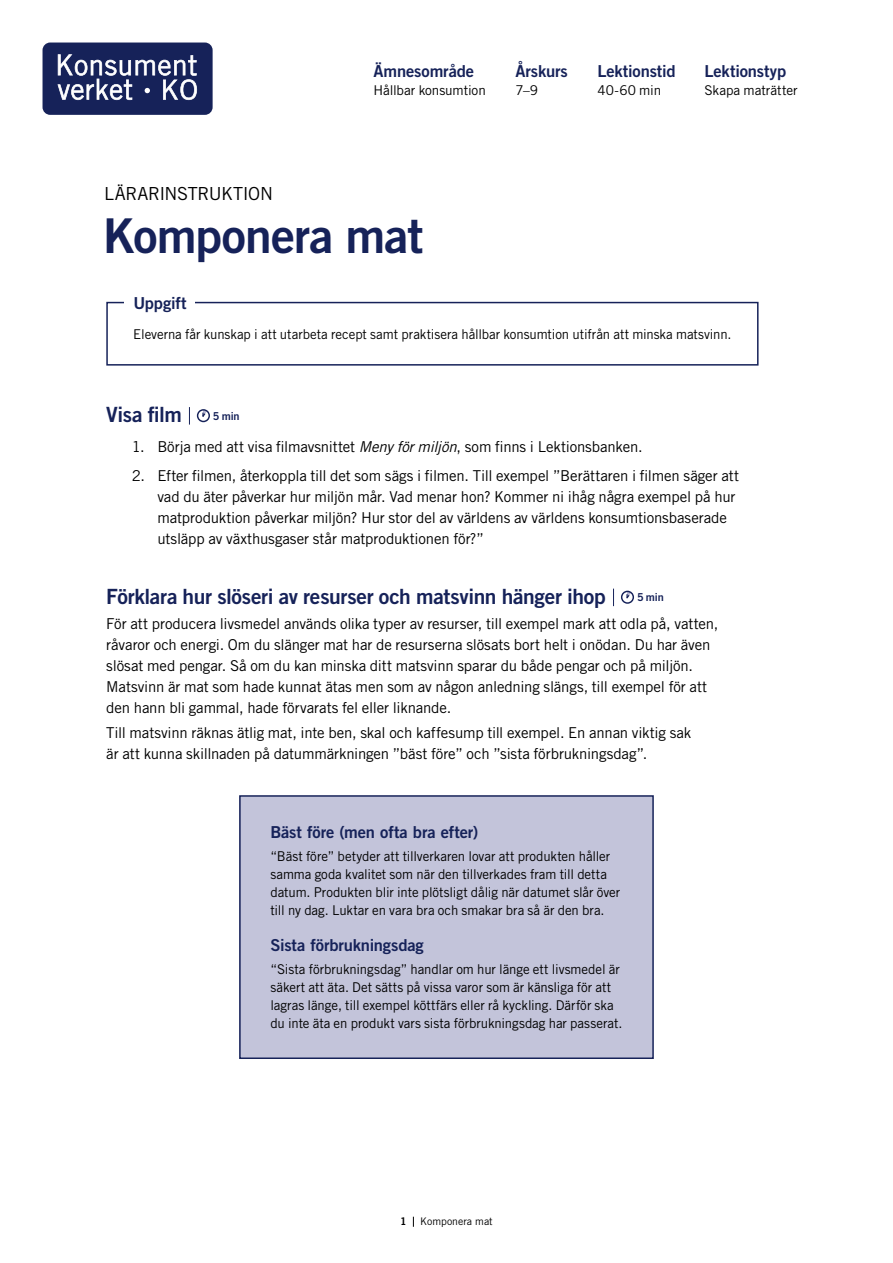
<style>
.page{position:relative;width:893px;height:1263px;background:#fff}
.page>*{position:absolute;margin:0;border:0;box-sizing:border-box;transform-origin:0 0}
.Rubrik_1__H1{font:48px "Trade Gothic LT Std Bd 2";letter-spacing:-.015em;color:#162259}
.Rubrik_2__H2{font:21px "Trade Gothic LT Std Bd 2";letter-spacing:-.015em;color:#162259}
.Överrubrik__P{font:18px "Trade Gothic LT Std";letter-spacing:-.025em;color:#000}
.Notis_-_Rubrik_1__H3{font:16.5px "Trade Gothic LT Std Bd 2";letter-spacing:-.01em;color:#162259}
.Brödtext__P{font:15px/21px "Trade Gothic LT Std";letter-spacing:-.01em;color:#000}
.Notis_-_Brödtext__P{font:13.5px/18px "Trade Gothic LT Std";letter-spacing:-.005em;color:#000}
.Brödtext__P-2{font:10.95px "Trade Gothic LT Std Bd 2";letter-spacing:-.02em;color:#162259}
.t1{font:10.5px "Trade Gothic LT Std";color:#000}
.t2{font:10.5px "Trade Gothic LT Std Bd 2";color:#000}
.s1{font-style:italic}
</style>
<div class="page">
<div style="left:43px;top:43px;width:170px;height:72px;background:#162259;border-radius:8px"></div>
<svg style="left:57px;top:54px;width:140px;height:46px"></svg>
<svg style="left:106px;top:301px;width:653px;height:65px"></svg>
<div style="left:125px;top:288px;width:70px;height:29px;background:#fff"></div>
<div style="left:240px;top:796px;width:413px;height:262px;background:#c3c4da"></div>
<svg style="left:189px;top:407px;width:1px;height:18px"></svg>
<div style="left:197px;top:409px;width:13px;height:13px;border:1px solid #162259;border-radius:50%"></div>
<svg style="left:202px;top:410px;width:5px;height:10px"></svg>
<svg style="left:613px;top:589px;width:1px;height:17px"></svg>
<div style="left:621px;top:591px;width:13px;height:13px;border:1px solid #162259;border-radius:50%"></div>
<svg style="left:626px;top:592px;width:5px;height:7px"></svg>
<div style="left:239px;top:795px;width:415px;height:264px;border:2px solid #162259"></div>
<p class="Notis_-_Rubrik_1__H3" style="left:374px;top:61px;width:102px">Ämnesområde</p>
<p class="Notis_-_Brödtext__P" style="left:374px;top:81px;width:114px">Hållbar konsumtion</p>
<p class="Notis_-_Rubrik_1__H3" style="left:515px;top:61px;width:54px">Årskurs</p>
<p class="Notis_-_Brödtext__P" style="left:515px;top:81px;width:24px">7–9</p>
<p class="Notis_-_Rubrik_1__H3" style="left:597px;top:61px;width:80px">Lektionstid</p>
<p class="Notis_-_Brödtext__P" style="left:597px;top:81px;width:65px">40-60 min</p>
<p class="Notis_-_Rubrik_1__H3" style="left:704px;top:61px;width:83px">Lektionstyp</p>
<p class="Notis_-_Brödtext__P" style="left:704px;top:81px;width:95px">Skapa maträtter</p>
<p class="Överrubrik__P" style="left:104px;top:183px;width:170px">LÄRARINSTRUKTION</p>
<h1 class="Rubrik_1__H1" style="left:103px;top:206px;width:322px">Komponera mat</h1>
<h2 class="Notis_-_Rubrik_1__H3" style="left:133px;top:292px;width:55px">Uppgift</h2>
<p class="Notis_-_Brödtext__P" style="left:133px;top:325px;width:600px">Eleverna får kunskap i att utarbeta recept samt praktisera hållbar konsumtion utifrån att minska matsvinn.</p>
<h2 class="Rubrik_2__H2" style="left:106px;top:402px;width:77px">Visa film</h2>
<p class="Brödtext__P-2" style="left:213px;top:409px;width:28px">5 min</p>
<p class="Brödtext__P" style="left:132px;top:436px;width:512px">1. Börja med att visa filmavsnittet <span class="s1">Meny för miljön</span>, som finns i Lektionsbanken.</p>
<p class="Brödtext__P" style="left:157px;top:465px;width:583px;text-indent:-26px">2. Efter filmen, återkoppla till det som sägs i filmen. Till exempel ”Berättaren i filmen säger att vad du äter påverkar hur miljön mår. Vad menar hon? Kommer ni ihåg några exempel på hur matproduktion påverkar miljön? Hur stor del av världens av världens konsumtionsbaserade utsläpp av växthusgaser står matproduktionen för?”</p>
<h2 class="Rubrik_2__H2" style="left:106px;top:583px;width:501px">Förklara hur slöseri av resurser och matsvinn hänger ihop</h2>
<p class="Brödtext__P-2" style="left:637px;top:590px;width:28px">5 min</p>
<p class="Brödtext__P" style="left:106px;top:613px;width:614px">För att producera livsmedel används olika typer av resurser, till exempel mark att odla på, vatten, råvaror och energi. Om du slänger mat har de resurserna slösats bort helt i onödan. Du har även slösat med pengar. Så om du kan minska ditt matsvinn sparar du både pengar och på miljön.<br>Matsvinn är mat som hade kunnat ätas men som av någon anledning slängs, till exempel för att den hann bli gammal, hade förvarats fel eller liknande.</p>
<p class="Brödtext__P" style="left:106px;top:722px;width:586px">Till matsvinn räknas ätlig mat, inte ben, skal och kaffesump till exempel. En annan viktig sak är att kunna skillnaden på datummärkningen ”bäst före” och ”sista förbrukningsdag”.</p>
<h3 class="Notis_-_Rubrik_1__H3" style="left:270px;top:822px;width:209px">Bäst före (men ofta bra efter)</h3>
<p class="Notis_-_Brödtext__P" style="left:270px;top:847px;width:351px">“Bäst före” betyder att tillverkaren lovar att produkten håller samma goda kvalitet som när den tillverkades fram till detta datum. Produkten blir inte plötsligt dålig när datumet slår över till ny dag. Luktar en vara bra och smakar bra så är den bra.</p>
<h3 class="Notis_-_Rubrik_1__H3" style="left:270px;top:935px;width:155px">Sista förbrukningsdag</h3>
<p class="Notis_-_Brödtext__P" style="left:270px;top:960px;width:354px">“Sista förbrukningsdag” handlar om hur länge ett livsmedel är säkert att äta. Det sätts på vissa varor som är känsliga för att lagras länge, till exempel köttfärs eller rå kyckling. Därför ska du inte äta en produkt vars sista förbrukningsdag har passerat.</p>
<p class="t2" style="left:400px;top:1215px;width:8px">1</p>
<p class="t1" style="left:420px;top:1215px;width:74px">Komponera mat</p>
</div>
